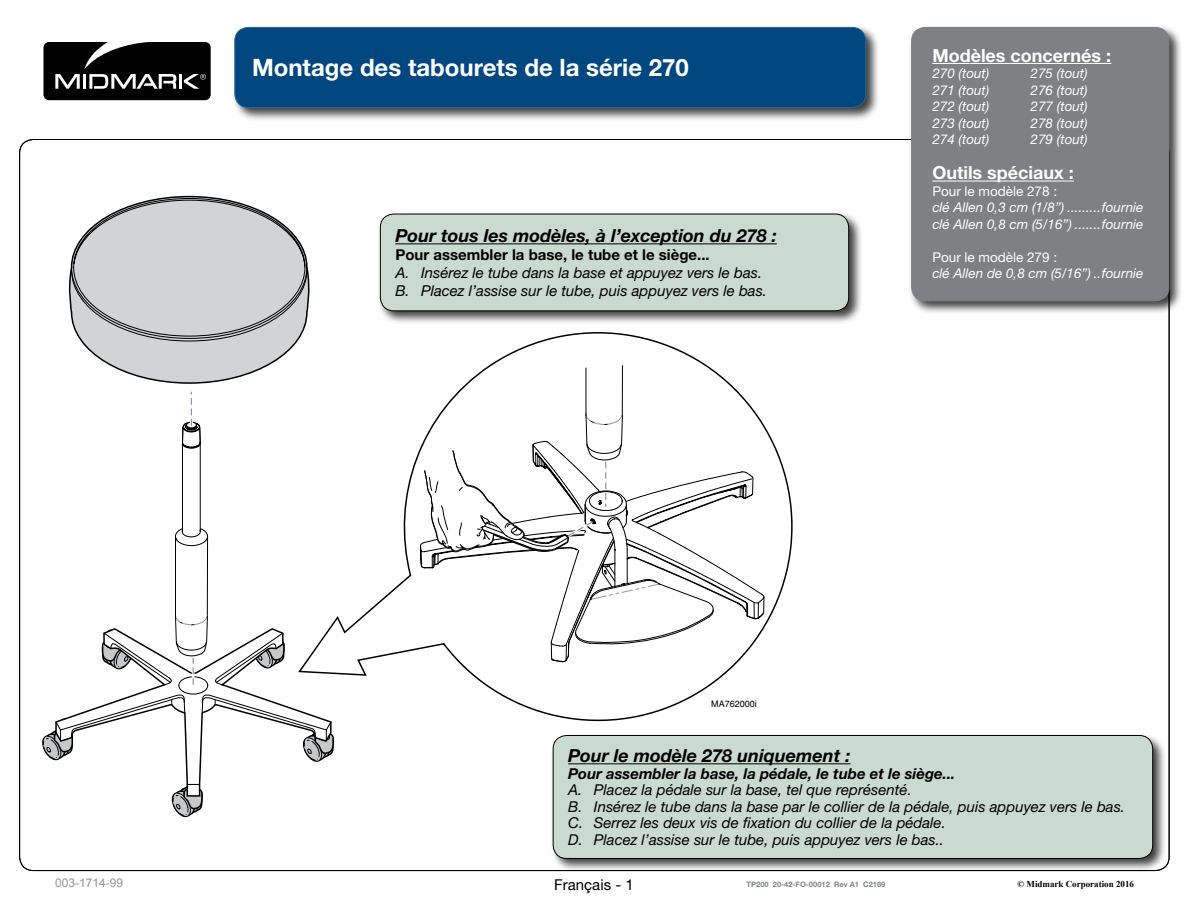
<style>
.page{position:relative;width:1188px;height:918px;background:#fff}
.page>*{position:absolute;margin:0;border:0;box-sizing:border-box;transform-origin:0 0}
.t1{font:700 24px "Helvetica Neue LT Std";color:#fff}
.t2{font:italic 700 18px "Helvetica Neue LT Std";color:#000}
.t3{font:700 18px "Helvetica Neue LT Std";color:#fff}
.t4{font:italic 15px/16.5px "Helvetica Neue LT Std";color:#000}
.t5{font:italic 700 15px "Helvetica Neue LT Std";color:#000}
.t6{font:700 15px "Helvetica Neue LT Std";color:#000}
.t7{font:15px "Helvetica Neue LT Std";color:#000}
.t8{font:italic 13.5px/16.5px "Helvetica Neue LT Std";color:#fff}
.t9{font:13.5px "Helvetica Neue LT Std";color:#fff}
.t10{font:12px "Arial";color:#939598}
.t11{font:700 9px "Times New Roman";color:#000}
.t12{font:9px "Helvetica";color:#000}
.t13{font:700 7.5px "Helvetica Neue LT Std";color:#808285}
</style>
<div class="page">
<svg style="left:68px;top:195px;width:242px;height:189px;fill:#d1d3d4"></svg>
<svg style="left:71px;top:198px;width:236px;height:143px;background:#c9cbcc"></svg>
<svg style="left:42px;top:392px;width:292px;height:425px"></svg>
<svg style="left:297px;top:306px;width:495px;height:438px"></svg>
<svg style="left:420px;top:365px;width:345px;height:330px"></svg>
<div style="left:378px;top:211px;width:485px;height:114px;background:#000;opacity:.75"></div>
<div style="left:380px;top:214px;width:469px;height:97px;background:#cadad1;border-radius:14px"></div>
<hr style="left:395px;top:243px;width:382px;height:1px;background:#000">
<div style="left:380px;top:214px;width:469px;height:97px;border:1px solid #000;border-radius:14px"></div>
<div style="left:550px;top:733px;width:617px;height:140px;background:#000;opacity:.75"></div>
<div style="left:553px;top:735px;width:600px;height:123px;background:#cadad1;border-radius:14px"></div>
<hr style="left:568px;top:763px;width:283px;height:1px;background:#000">
<div style="left:553px;top:735px;width:600px;height:124px;border:1px solid #000;border-radius:14px"></div>
<div style="left:232px;top:24px;width:648px;height:98px;background:#000;opacity:.75"></div>
<div style="left:235px;top:27px;width:631px;height:81px;background:#00467f;border-radius:14px"></div>
<div style="left:234px;top:27px;width:632px;height:81px;border:1px solid #316497;border-radius:14px"></div>
<div style="left:909px;top:24px;width:274px;height:291px;background:#000;opacity:.75"></div>
<div style="left:912px;top:27px;width:257px;height:274px;background:#7e8083;border-radius:14px"></div>
<hr style="left:932px;top:63px;width:179px;height:1px;background:#fff">
<hr style="left:932px;top:181px;width:142px;height:1px;background:#fff">
<div style="left:911px;top:27px;width:258px;height:274px;border:1px solid #7e8083;border-radius:14px"></div>
<svg style="left:44px;top:42px;width:167px;height:58px;background:#212121"></svg>
<h1 class="t1" style="left:252px;top:53px;width:438px">Montage des tabourets de la série 270</h1>
<p class="t2" style="left:395px;top:225px;width:383px">Pour tous les modèles, à l’exception du 278 :</p>
<p class="t6" style="left:395px;top:245px;width:316px">Pour assembler la base, le tube et le siège...</p>
<p class="t4" style="left:395px;top:263px;width:373px;line-height:18px">A. Insérez le tube dans la base et appuyez vers le bas.<br>B. Placez l’assise sur le tube, puis appuyez vers le bas.</p>
<p class="t3" style="left:932px;top:44px;width:180px">Modèles concernés :</p>
<p class="t8" style="left:932px;top:65px;width:59px">270 (tout)</p>
<p class="t8" style="left:1031px;top:65px;width:59px">275 (tout)</p>
<p class="t8" style="left:932px;top:81px;width:59px">271 (tout)</p>
<p class="t8" style="left:1031px;top:81px;width:59px">276 (tout)</p>
<p class="t8" style="left:932px;top:98px;width:59px">272 (tout)</p>
<p class="t8" style="left:1031px;top:98px;width:59px">277 (tout)</p>
<p class="t8" style="left:932px;top:114px;width:59px">273 (tout)</p>
<p class="t8" style="left:1031px;top:114px;width:59px">278 (tout)</p>
<p class="t8" style="left:932px;top:131px;width:59px">274 (tout)</p>
<p class="t8" style="left:1031px;top:131px;width:59px">279 (tout)</p>
<p class="t3" style="left:932px;top:162px;width:143px">Outils spéciaux :</p>
<p class="t9" style="left:932px;top:183px;width:126px">Pour le modèle 278 :</p>
<p class="t8" style="left:932px;top:199px;width:213px">clé Allen 0,3 cm (1/8”) .........fournie clé Allen 0,8 cm (5/16”) .......fournie</p>
<p class="t9" style="left:932px;top:249px;width:126px">Pour le modèle 279 :</p>
<p class="t8" style="left:932px;top:265px;width:213px">clé Allen de 0,8 cm (5/16”) ..fournie</p>
<p class="t12" style="left:711px;top:698px;width:47px">MA762000i</p>
<p class="t2" style="left:568px;top:744px;width:284px">Pour le modèle 278 uniquement :</p>
<p class="t5" style="left:568px;top:764px;width:389px">Pour assembler la base, la pédale, le tube et le siège...</p>
<p class="t4" style="left:568px;top:781px;width:558px">A. Placez la pédale sur la base, tel que représenté.<br>B. Insérez le tube dans la base par le collier de la pédale, puis appuyez vers le bas.<br>C. Serrez les deux vis de fixation du collier de la pédale.<br>D. Placez l’assise sur le tube, puis appuyez vers le bas..</p>
<p class="t10" style="left:55px;top:875px;width:70px">003-1714-99</p>
<p class="t7" style="left:554px;top:876px;width:81px">Français - 1</p>
<p class="t13" style="left:747px;top:880px;width:140px">TP200 20-42-FO-00012 Rev A1 C2169</p>
<p class="t11" style="left:1018px;top:878px;width:118px">© Midmark Corporation 2016</p>
</div>
